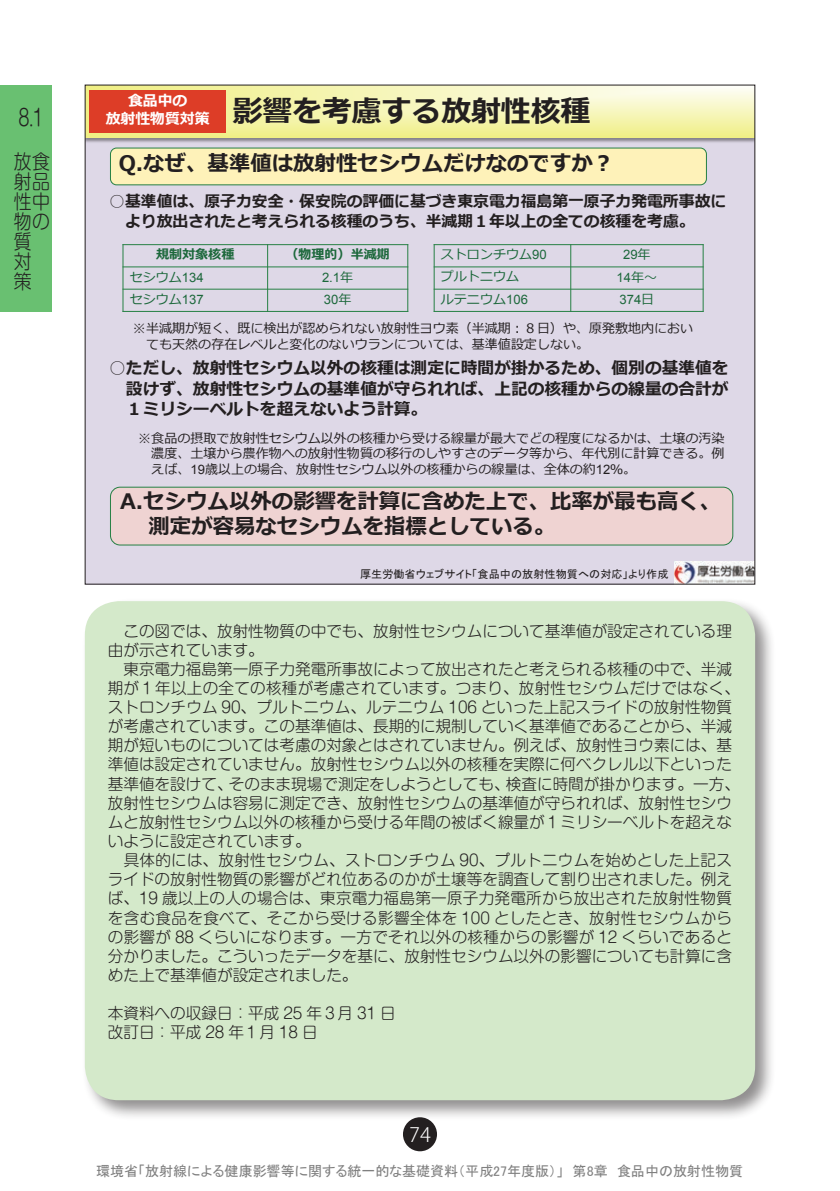
<style>
.page{position:relative;width:840px;height:1191px;background:#fff}
.page>*{position:absolute;margin:0;border:0;box-sizing:border-box;transform-origin:0 0}
.t1{font:700 29.8px "Meiryo";color:#231f20}
.t2{font:300 22.6px "Shin M Go Pro";color:#231f20;scale:.8 1}
.t3{font:700 21.4px/25.6px "Meiryo";color:#231f20}
.t4{font:300 19.8px/19.8px "Shin M Go Pro";color:#231f20;scale:.9 1}
.t5{font:300 19.8px "Koz Go Pro";color:#fff}
.t6{font:700 16.6px/20.4px "Meiryo";color:#231f20;text-align:justify}
.t7{font:700 15.8px/20.4px "Meiryo";color:#231f20}
.t8{font:300 15.6px/19.2px "Shin M Go Pro";color:#231f20}
.t9{font:700 14.8px "Meiryo";color:#fff}
.t10{font:14px "MS P Gothic";color:#808080}
.t11{font:13px/15.8px "Meiryo";color:#231f20}
.t12{font:13px "Meiryo";color:#1c683b}
.t13{font:13px "Arial";color:#1c683b}
.t14{font:700 13px "Meiryo";color:#1c683b}
.t15{font:11.2px "MS P Gothic";color:#231f20}
.s1{font-size:14.8px;color:#fff}
.s2{font-family:"Arial"}
.s3{font-family:"Meiryo"}
</style>
<div class="page">
<div style="left:81px;top:597px;width:694px;height:524px;background:#231f20;opacity:.5"></div>
<div style="left:85px;top:601px;width:669px;height:499px;background:#d4e9ca;border-radius:34px"></div>
<div style="left:403px;top:1117px;width:34px;height:34px;background:#231f20;border-radius:50%"></div>
<div style="left:0;top:85px;width:51px;height:227px;background:#69c071"></div>
<div style="left:85px;top:85px;width:669px;height:499px;background:#ded8e7"></div>
<svg style="left:87px;top:87px;width:665px;height:51px"></svg>
<div style="left:89px;top:90px;width:137px;height:42px;background:#dd3d27"></div>
<hr style="left:267px;top:244px;width:1px;height:68px;background:#268044">
<hr style="left:122px;top:266px;width:286px;height:1px;background:#268044">
<hr style="left:122px;top:289px;width:286px;height:1px;background:#268044">
<hr style="left:122px;top:244px;width:1px;height:68px;background:#268044">
<hr style="left:407px;top:244px;width:1px;height:68px;background:#268044">
<hr style="left:122px;top:244px;width:286px;height:1px;background:#268044">
<hr style="left:122px;top:311px;width:286px;height:1px;background:#268044">
<div style="left:110px;top:148px;width:596px;height:37px;background:#fef2b9;border:1px solid #268044;border-radius:6px"></div>
<div style="left:110px;top:487px;width:622px;height:58px;background:#efd3d2;border:1px solid #268044;border-radius:10px"></div>
<hr style="left:570px;top:244px;width:1px;height:68px;background:#268044">
<hr style="left:433px;top:266px;width:270px;height:1px;background:#268044">
<hr style="left:433px;top:289px;width:270px;height:1px;background:#268044">
<hr style="left:433px;top:244px;width:1px;height:68px;background:#268044">
<hr style="left:702px;top:244px;width:1px;height:68px;background:#268044">
<hr style="left:433px;top:244px;width:270px;height:1px;background:#268044">
<hr style="left:433px;top:311px;width:270px;height:1px;background:#268044">
<img style="left:674px;top:561px;width:78px;height:21px">
<p class="t2" style="left:18px;top:100px;width:33px">8.1</p>
<p class="t4" style="left:14px;top:150px;width:41px">放食射品性中物の質対策</p>
<p class="t9" style="left:128px;top:90px;width:61px">食品中の</p>
<h1 class="t1" style="left:106px;top:90px;width:486px"><span class="s1">放射性物質対策</span> 影響を考慮する放射性核種</h1>
<h3 class="t3" style="left:119px;top:152px;width:496px">Q.なぜ、基準値は放射性セシウムだけなのですか？</h3>
<p class="t7" style="left:125px;top:192px;width:602px;text-indent:-16px">○基準値は、原子力安全・保安院の評価に基づき東京電力福島第一原子力発電所事故により放出されたと考えられる核種のうち、半減期１年以上の全ての核種を考慮。</p>
<p class="t14" style="left:156px;top:245px;width:80px">規制対象核種</p>
<p class="t14" style="left:285px;top:245px;width:106px">（物理的）半減期</p>
<p class="t12" style="left:130px;top:268px;width:75px">セシウム<span class="s2">134</span></p>
<p class="t13" style="left:322px;top:269px;width:33px">2.1<span class="s3">年</span></p>
<p class="t12" style="left:130px;top:290px;width:75px">セシウム<span class="s2">137</span></p>
<p class="t13" style="left:324px;top:291px;width:29px">30<span class="s3">年</span></p>
<p class="t12" style="left:440px;top:246px;width:107px">ストロンチウム<span class="s2">90</span></p>
<p class="t13" style="left:622px;top:246px;width:29px">29<span class="s3">年</span></p>
<p class="t12" style="left:440px;top:267px;width:80px">プルトニウム</p>
<p class="t13" style="left:616px;top:269px;width:42px">14<span class="s3">年～</span></p>
<p class="t12" style="left:440px;top:290px;width:88px">ルテニウム<span class="s2">106</span></p>
<p class="t13" style="left:619px;top:291px;width:36px">374<span class="s3">日</span></p>
<p class="t11" style="left:146px;top:321px;width:548px;text-indent:-13px">※半減期が短く、既に検出が認められない放射性ヨウ素（半減期：８日）や、原発敷地内においても天然の存在レベルと変化のないウランについては、基準値設定しない。</p>
<p class="t6" style="left:126px;top:359px;width:604px;text-indent:-17px">○ただし、放射性セシウム以外の核種は測定に時間が掛かるため、個別の基準値を設けず、放射性セシウムの基準値が守られれば、上記の核種からの線量の合計が１ミリシーベルトを超えないよう計算。</p>
<p class="t11" style="left:151px;top:431px;width:574px;text-align:justify;text-indent:-13px">※食品の摂取で放射性セシウム以外の核種から受ける線量が最大でどの程度になるかは、土壌の汚染濃度、土壌から農作物への放射性物質の移行のしやすさのデータ等から、年代別に計算できる。例えば、<span class="s2">19</span>歳以上の場合、放射性セシウム以外の核種からの線量は、全体の約<span class="s2">12</span>％。</p>
<h3 class="t3" style="left:148px;top:489px;width:574px;text-indent:-28px">A.セシウム以外の影響を計算に含めた上で、比率が最も高く、測定が容易なセシウムを指標としている。</h3>
<p class="t15" style="left:360px;top:568px;width:310px">厚生労働省ウェブサイト「食品中の放射性物質への対応」より作成</p>
<p class="t8" style="left:108px;top:619px;width:633px">　この図では、放射性物質の中でも、放射性セシウムについて基準値が設定されている理由が示されています。<br>　東京電力福島第一原子力発電所事故によって放出されたと考えられる核種の中で、半減期が１年以上の全ての核種が考慮されています。つまり、放射性セシウムだけではなく、ストロンチウム 90、プルトニウム、ルテニウム 106 といった上記スライドの放射性物質が考慮されています。この基準値は、長期的に規制していく基準値であることから、半減期が短いものについては考慮の対象とはされていません。例えば、放射性ヨウ素には、基準値は設定されていません。放射性セシウム以外の核種を実際に何ベクレル以下といった基準値を設けて、そのまま現場で測定をしようとしても、検査に時間が掛かります。一方、放射性セシウムは容易に測定でき、放射性セシウムの基準値が守られれば、放射性セシウムと放射性セシウム以外の核種から受ける年間の被ばく線量が１ミリシーベルトを超えないように設定されています。<br>　具体的には、放射性セシウム、ストロンチウム 90、プルトニウムを始めとした上記スライドの放射性物質の影響がどれ位あるのかが土壌等を調査して割り出されました。例えば、19 歳以上の人の場合は、東京電力福島第一原子力発電所から放出された放射性物質を含む食品を食べて、そこから受ける影響全体を 100 としたとき、放射性セシウムからの影響が 88 くらいになります。一方でそれ以外の核種からの影響が 12 くらいであると分かりました。こういったデータを基に、放射性セシウム以外の影響についても計算に含めた上で基準値が設定されました。</p>
<p class="t8" style="left:108px;top:1002px;width:289px">本資料への収録日：平成 25 年３月 31 日改訂日：平成 28 年１月 18 日</p>
<p class="t5" style="left:409px;top:1121px;width:23px">74</p>
<p class="t10" style="left:96px;top:1164px;width:648px">環境省「放射線による健康影響等に関する統一的な基礎資料（平成27年度版）」 第8章 食品中の放射性物質</p>
</div>
